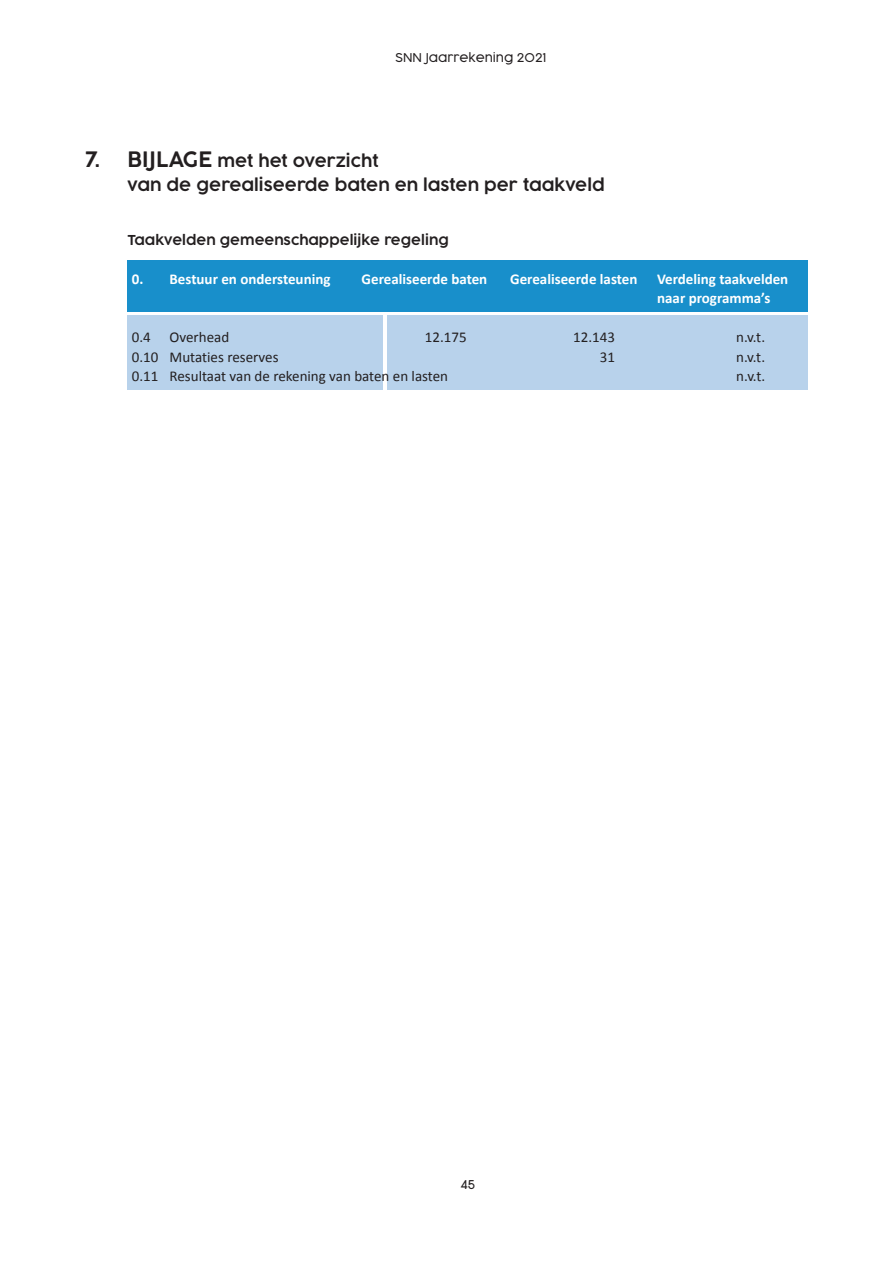
<style>
.page{position:relative;width:893px;height:1263px;background:#fff}
.page>*{position:absolute;margin:0;border:0;box-sizing:border-box;transform-origin:0 0}
.t1{font:300 16.5px/24px "Cocogoose Pro";color:#231f20}
.t2{font:15px "Calibri";color:#231f20}
.t3{font:700 15px/19.5px "Calibri";color:#fff}
.t4{font:300 13.5px "Cocogoose Pro";color:#231f20}
.t5{font:300 12px "Cocogoose Pro";color:#231f20}
.s1{font-size:21px}
</style>
<div class="page">
<div style="left:128px;top:260px;width:680px;height:51px;background:#188fcb"></div>
<div style="left:128px;top:316px;width:255px;height:74px;background:#b8d2eb"></div>
<div style="left:387px;top:316px;width:421px;height:74px;background:#b8d2eb"></div>
<p class="t5" style="left:395px;top:50px;width:153px">SNN Jaarrekening 2021</p>
<p class="t1" style="left:128px;top:149px;width:479px;text-indent:-43px"><span class="s1">7. Bijlage</span> met het overzicht<br>van de gerealiseerde baten en lasten per taakveld</p>
<p class="t4" style="left:128px;top:231px;width:323px">Taakvelden gemeenschappelijke regeling</p>
<p class="t3" style="left:132px;top:268px;width:200px">0. Bestuur en ondersteuning</p>
<p class="t3" style="left:362px;top:268px;width:127px">Gerealiseerde baten</p>
<p class="t3" style="left:510px;top:268px;width:129px">Gerealiseerde lasten</p>
<p class="t3" style="left:657px;top:268px;width:133px">Verdeling taakvelden naar programma’s</p>
<p class="t2" style="left:132px;top:328px;width:20px">0.4</p>
<p class="t2" style="left:170px;top:328px;width:61px">Overhead</p>
<p class="t2" style="left:425px;top:328px;width:43px">12.175</p>
<p class="t2" style="left:573px;top:328px;width:43px">12.143</p>
<p class="t2" style="left:736px;top:328px;width:30px">n.v.t.</p>
<p class="t2" style="left:132px;top:347px;width:148px">0.10 Mutaties reserves</p>
<p class="t2" style="left:600px;top:347px;width:17px">31</p>
<p class="t2" style="left:736px;top:347px;width:30px">n.v.t.</p>
<p class="t2" style="left:132px;top:367px;width:318px">0.11 Resultaat van de rekening van baten en lasten</p>
<p class="t2" style="left:736px;top:367px;width:30px">n.v.t.</p>
<p class="t5" style="left:460px;top:1176px;width:16px">45</p>
</div>
